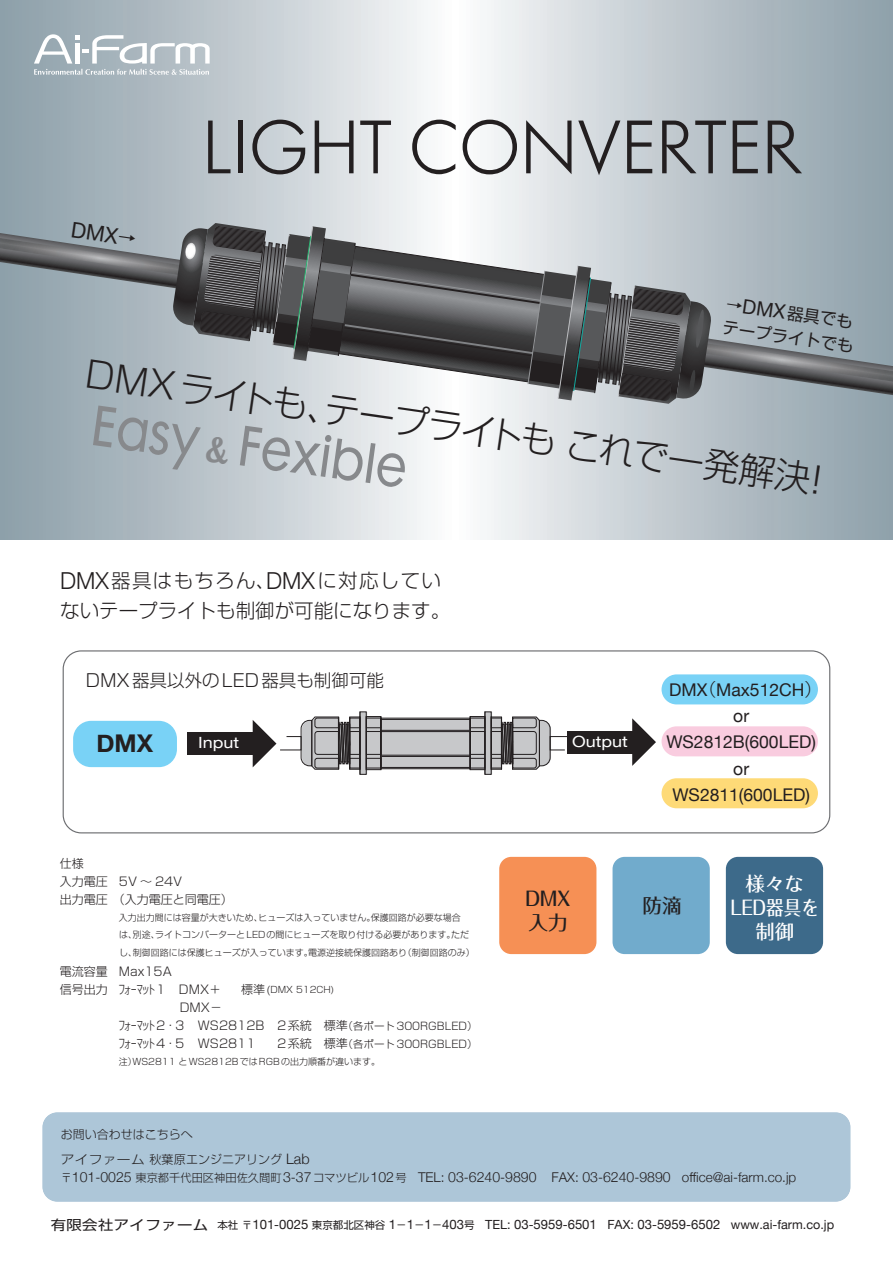
<style>
.page{position:relative;width:893px;height:1263px;background:#fff}
.page>*{position:absolute;margin:0;border:0;box-sizing:border-box;transform-origin:0 0}
.t1{font:300 68.85px "Fute PL";color:#231f20}
.t2{font:52.05px "Fute PL";color:#87898c;scale:.9 1}
.t3{font:300 36px "Shin Go Pro";color:#231f20}
.t4{font:700 24.45px "Helvetica Neue";color:#231f20}
.t5{font:21.6px "Helvetica Neue";color:#231f20}
.t6{font:300 19.5px/30px "Shin Go Pro";color:#231f20}
.t7{font:500 19.5px/24px "Folk Pro";color:#fff;text-align:center}
.t8{font:500 19.5px/24px "Folk Pro";color:#231f20}
.t9{font:17.55px/26.2px "Helvetica Neue";color:#231f20;text-align:center}
.t10{font:300 17.55px "Shin Go Pro";color:#231f20}
.t11{font:16.5px/23.9px "Shin Go Pro";color:#231f20}
.t12{font:15.45px "Helvetica Neue";color:#fff;scale:1.16 1}
.t13{font:300 13.5px "Helvetica Neue";color:#231f20}
.t14{font:13.2px "Helvetica Neue";color:#231f20}
.t15{font:300 12px/18px "Shin Go Pro";color:#231f20}
.t16{font:300 12px "Shin Go Pro";letter-spacing:.025em;color:#231f20;scale:1.14 1}
.t17{font:300 10.5px "Shin Go Pro";color:#231f20}
.t18{font:300 9px/16.5px "Shin Go Pro";color:#231f20}
.s1{font-family:"Shin Go Pro";font-size:18px}
.s2{font-family:"Helvetica Neue";font-size:19.8px}
.s3{font-family:"DF Fuun Std W12";font-size:34.65px}
.s4{font-family:"Helvetica Neue";font-size:23.4px}
.s5{font-family:"Shin Go Pro";font-weight:300}
.s6{font-size:12px}
.s7{font-size:10.5px}
.s8{font-family:"Helvetica Neue";font-size:14.4px}
.s9{font-family:"Shin Go Pro";font-size:11.25px}
.s10{font-size:14.1px}
.s11{font-family:"Shin Go Pro";font-size:13.5px}
.s12{font-family:"Shin Go Pro";font-size:10.5px}
.s13{font-size:12.6px}
</style>
<div class="page">
<svg style="left:1px;top:0;width:891px;height:539px;background:#c2cbd1"></svg>
<div style="left:42px;top:1112px;width:808px;height:90px;background:#adc6d8"></div>
<svg style="left:0;top:223px;width:893px;height:181px;background:#8b9195"></svg>
<svg style="left:34px;top:34px;width:176px;height:41px"></svg>
<div style="left:726px;top:857px;width:97px;height:97px;background:#3d6a8a;border-radius:12px"></div>
<div style="left:499px;top:857px;width:97px;height:97px;background:#f69055;border-radius:12px"></div>
<div style="left:612px;top:857px;width:98px;height:97px;background:#71abcc;border-radius:12px"></div>
<div style="left:661px;top:674px;width:157px;height:30px;background:#79d2f6;border-radius:15px"></div>
<div style="left:661px;top:726px;width:157px;height:30px;background:#f9ccdf;border-radius:15px"></div>
<div style="left:661px;top:778px;width:157px;height:30px;background:#feda77;border-radius:15px"></div>
<div style="left:73px;top:721px;width:104px;height:46px;background:#79d2f6;border-radius:18px"></div>
<div style="left:360px;top:711px;width:7px;height:64px;border:1px solid #231f20"></div>
<div style="left:485px;top:711px;width:6px;height:64px;border:1px solid #231f20"></div>
<div style="left:187px;top:732px;width:76px;height:23px;background:#231f20"></div>
<svg style="left:253px;top:712px;width:319px;height:62px"></svg>
<div style="left:567px;top:731px;width:76px;height:22px;background:#231f20"></div>
<svg style="left:632px;top:718px;width:24px;height:48px"></svg>
<div style="left:63px;top:650px;width:767px;height:183px;border:1px solid #6c6d70;border-radius:18px"></div>
<h3 class="t5" style="left:73px;top:214px;width:67px;rotate:8deg">DMX<span class="s1">→</span></h3>
<h1 class="t1" style="left:202px;top:104px;width:600px">LIGHT CONVERTER</h1>
<h3 class="t11" style="left:728px;top:290px;width:133px;rotate:8deg">→<span class="s2">DMX</span>器具でもテープライトでも</h3>
<h3 class="t3" style="left:90px;top:346px;width:758px;rotate:8deg">DMXライトも、テープライトも これで一発解決！</h3>
<h2 class="t2" style="left:96px;top:391px;width:355px;rotate:8deg">Easy<span class="s3">＆</span>Fexible</h2>
<h3 class="t6" style="left:60px;top:563px;width:392px"><span class="s4">DMX</span>器具はもちろん、<span class="s4">DMX</span>に対応していないテープライトも制御が可能になります。</h3>
<h3 class="t10" style="left:86px;top:666px;width:300px">DMX器具以外のLED器具も制御可能</h3>
<h3 class="t4" style="left:96px;top:724px;width:58px">DMX</h3>
<h3 class="t12" style="left:198px;top:732px;width:37px">Input</h3>
<h3 class="t12" style="left:572px;top:730px;width:50px">Output</h3>
<h3 class="t9" style="left:666px;top:678px;width:157px">DMX<span class="s5">（</span>Max512CH<span class="s5">）</span>or<br>WS2812B(600LED) or<br>WS2811(600LED)</h3>
<h3 class="t15" style="left:60px;top:853px;width:175px">仕様<br>入力電圧 5V ～ 24V　　<br>出力電圧 （入力電圧と同電圧）</h3>
<p class="t18" style="left:119px;top:908px;width:352px">入力出力間には容量が大きいため、ヒューズは入っていません。保護回路が必要な場合は、別途、ライトコンバーターとLEDの間にヒューズを取り付ける必要があります。ただ</p>
<p class="t18" style="left:119px;top:943px;width:357px">し、制御回路には保護ヒューズが入っています。電源逆接続保護回路あり（制御回路のみ）</p>
<h3 class="t15" style="left:60px;top:961px;width:163px">電流容量 Max15A<br>信号出力 ﾌｫｰﾏｯﾄ１　DMX＋</h3>
<p class="t18" style="left:241px;top:980px;width:95px"><span class="s6">標準</span><span class="s7">(</span>DMX 512CH)</p>
<h3 class="t15" style="left:119px;top:997px;width:360px;text-indent:61px">DMX－<br>ﾌｫｰﾏｯﾄ２·３　WS2812B ２系統　標準<span class="s7">（各ポート300RGBLED）</span>ﾌｫｰﾏｯﾄ４·５　WS2811</h3>
<p class="t17" style="left:276px;top:1035px;width:203px"><span class="s6">２系統　標準</span>（各ポート300RGBLED）</p>
<p class="t18" style="left:119px;top:1052px;width:263px">注）WS2811 とWS2812BではRGBの出力順番が違います。</p>
<h3 class="t15" style="left:61px;top:1124px;width:134px">お問い合わせはこちらへ</h3>
<h3 class="t8" style="left:525px;top:884px;width:47px">DMX入力</h3>
<h3 class="t8" style="left:643px;top:891px;width:40px">防滴</h3>
<h3 class="t7" style="left:731px;top:869px;width:90px">様々な<br>LED器具を制御</h3>
<h3 class="t16" style="left:61px;top:1150px;width:220px">アイファーム秋葉原エンジニアリング <span class="s8">Lab</span></h3>
<h3 class="t13" style="left:61px;top:1167px;width:737px"><span class="s9">〒</span><span class="s10">101</span>-<span class="s10">0025</span> <span class="s9">東京都千代田区神田佐久間町</span><span class="s10">3</span>-<span class="s10">37</span><span class="s9">コマツビル</span><span class="s10">102</span><span class="s9">号　</span>TEL: <span class="s10">03</span>-<span class="s10">6240</span>-<span class="s10">9890</span> FAX: <span class="s10">03</span>-<span class="s10">6240</span>-<span class="s10">9890</span> office@ai-farm.co.jp</h3>
<h3 class="t14" style="left:51px;top:1215px;width:785px"><span class="s11">有限会社アイファーム</span> <span class="s12">本社〒</span>101<span class="s13">-</span>0025 <span class="s12">東京都北区神谷</span> 1<span class="s12">－</span>1<span class="s12">－</span>1<span class="s12">－</span>403<span class="s12">号　</span><span class="s13">TEL:</span> 03<span class="s13">-</span>5959<span class="s13">-</span>6501 <span class="s13">FAX:</span> 03<span class="s13">-</span>5959<span class="s13">-</span>6502 <span class="s13">www.ai-farm.co.jp</span></h3>
</div>
